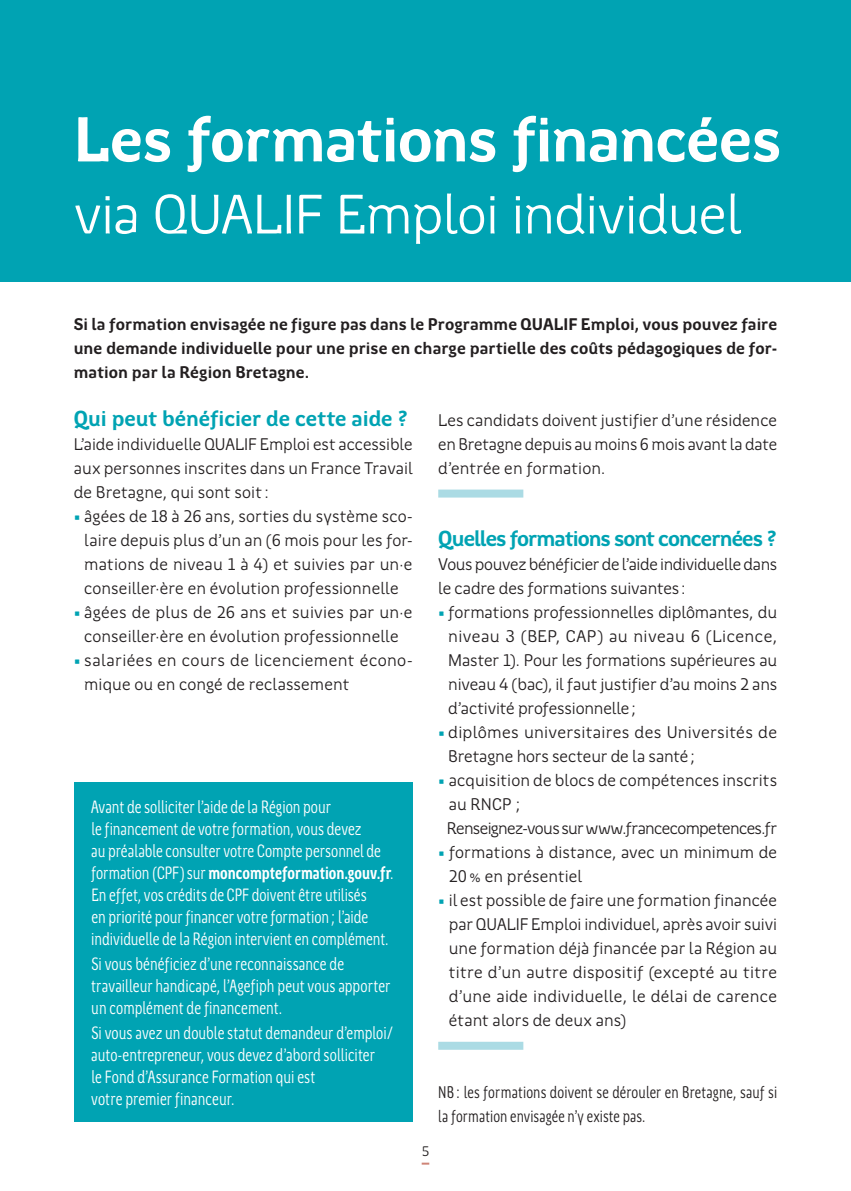
<style>
.page{position:relative;width:851px;height:1191px;background:#fff}
.page>*{position:absolute;margin:0;border:0;box-sizing:border-box;transform-origin:0 0}
.t1{font:700 64px "Region Bretagne New";letter-spacing:-.015em;color:#fff}
.t2{font:56px "Region Bretagne New";letter-spacing:-.015em;color:#fff}
.TxtCourant{font:700 22px "Region Bretagne New";letter-spacing:-.03em;color:#00a3b3}
.TxtCourant-2{font:700 22px "Region Bretagne New";letter-spacing:-.005em;color:#00a3b3}
.TxtCourant-3{font:18px/22px "Region Bretagne Cond New";color:#fff}
.TxtCourant-4{font:17px/24px "Region Bretagne New";letter-spacing:.005em;color:#231f20;text-align:justify}
.TxtCourant-5{font:700 17px/24px "Region Bretagne New";letter-spacing:.005em;color:#231f20;text-align:justify}
.TxtCourant-6{font:17px/24px "Region Bretagne Cond New";letter-spacing:.01em;color:#231f20}
.TxtCourant-7{font:17px/24px "Region Bretagne New";letter-spacing:-.02em;color:#231f20}
.TxtCourant-8{font:17px "Region Bretagne New";letter-spacing:-.04em;color:#231f20}
.t3{font:14px "Region Bretagne New";color:#231f20}
.s1{color:#00a3b3}
.s2{font-weight:700}
</style>
<div class="page">
<div style="left:0;top:0;width:850px;height:281px;background:#00a3b3"></div>
<div style="left:74px;top:782px;width:338px;height:339px;background:#00a3b3"></div>
<div style="left:438px;top:489px;width:85px;height:8px;background:#abdbe4"></div>
<div style="left:438px;top:1041px;width:85px;height:8px;background:#abdbe4"></div>
<svg style="left:421px;top:1162px;width:8px;height:2px"></svg>
<p class="t1" style="left:74px;top:104px;width:709px">Les formations financées</p>
<p class="t2" style="left:74px;top:184px;width:668px">via QUALIF Emploi individuel</p>
<p class="TxtCourant-5" style="left:74px;top:312px;width:705px">Si la formation envisagée ne figure pas dans le Programme QUALIF Emploi, vous pouvez faire une demande individuelle pour une prise en charge partielle des coûts pédagogiques de for&shy;mation par la Région Bretagne.</p>
<p class="TxtCourant-2" style="left:74px;top:406px;width:336px">Qui peut bénéficier de cette aide ?</p>
<p class="TxtCourant-4" style="left:74px;top:432px;width:340px">L’aide individuelle QUALIF Emploi est accessible aux personnes inscrites dans un France Travail de Bretagne, qui sont soit:</p>
<p class="TxtCourant-4" style="left:84px;top:504px;width:330px;text-indent:-11px"><span class="s1">•</span> âgées de 18 à 26 ans, sorties du système sco&shy;laire depuis plus d’un an (6 mois pour les for&shy;mations de niveau 1 à 4) et suivies par un·e conseiller·ère en évolution professionnelle</p>
<p class="TxtCourant-4" style="left:74px;top:600px;width:340px;text-align:center"><span class="s1">•</span> âgées de plus de 26 ans et suivies par un·e conseiller·ère en évolution professionnelle</p>
<p class="TxtCourant-4" style="left:84px;top:648px;width:330px;text-indent:-11px"><span class="s1">•</span> salariées en cours de licenciement écono&shy;mique ou en congé de reclassement</p>
<p class="TxtCourant-4" style="left:438px;top:408px;width:340px">Les candidats doivent justifier d’une résidence en Bretagne depuis au moins 6 mois avant la date d’entrée en formation.</p>
<p class="TxtCourant" style="left:438px;top:526px;width:340px">Quelles formations sont concernées ?</p>
<p class="TxtCourant-7" style="left:438px;top:552px;width:340px">Vous pouvez bénéficier de l’aide individuelle dans le cadre des formations suivantes:</p>
<p class="TxtCourant-4" style="left:448px;top:600px;width:330px;text-indent:-10px"><span class="s1">•</span> formations professionnelles diplômantes, du niveau 3 (BEP, CAP) au niveau 6 (Licence, Master 1). Pour les formations supérieures au niveau 4 (bac), il faut justifier d’au moins 2 ans d’activité professionnelle;</p>
<p class="TxtCourant-4" style="left:448px;top:720px;width:330px;text-indent:-10px"><span class="s1">•</span> diplômes universitaires des Universités de<br>Bretagne hors secteur de la santé;</p>
<p class="TxtCourant-4" style="left:448px;top:768px;width:330px;text-indent:-11px"><span class="s1">•</span> acquisition de blocs de compétences inscrits au RNCP ;</p>
<p class="TxtCourant-8" style="left:446px;top:818px;width:332px">Renseignez-vous sur www.francecompetences.fr</p>
<p class="TxtCourant-4" style="left:448px;top:840px;width:330px;text-indent:-11px"><span class="s1">•</span> formations à distance, avec un minimum de<br>20% en présentiel</p>
<p class="TxtCourant-4" style="left:448px;top:888px;width:330px;text-indent:-11px"><span class="s1">•</span> il est possible de faire une formation financée par QUALIF Emploi individuel, après avoir suivi une formation déjà financée par la Région au titre d’un autre dispositif (excepté au titre d’une aide individuelle, le délai de carence étant alors de deux ans)</p>
<p class="TxtCourant-3" style="left:91px;top:796px;width:304px">Avant de solliciter l’aide de la Région pour<br>le financement de votre formation, vous devez<br>au préalable consulter votre Compte personnel de formation (CPF) sur <span class="s2">moncompteformation.gouv.fr</span>.<br>En effet, vos crédits de CPF doivent être utilisés<br>en priorité pour financer votre formation ; l’aide individuelle de la Région intervient en complément.</p>
<p class="TxtCourant-3" style="left:91px;top:953px;width:301px">Si vous bénéficiez d’une reconnaissance de travailleur handicapé, l’Agefiph peut vous apporter un complément de financement.</p>
<p class="TxtCourant-3" style="left:91px;top:1022px;width:303px">Si vous avez un double statut demandeur d’emploi/ auto-entrepreneur, vous devez d’abord solliciter<br>le Fond d’Assurance Formation qui est<br>votre premier financeur.</p>
<p class="TxtCourant-6" style="left:438px;top:1080px;width:340px">NB : les formations doivent se dérouler en Bretagne, sauf si la formation envisagée n’y existe pas.</p>
<p class="t3" style="left:421px;top:1143px;width:9px">5</p>
</div>
